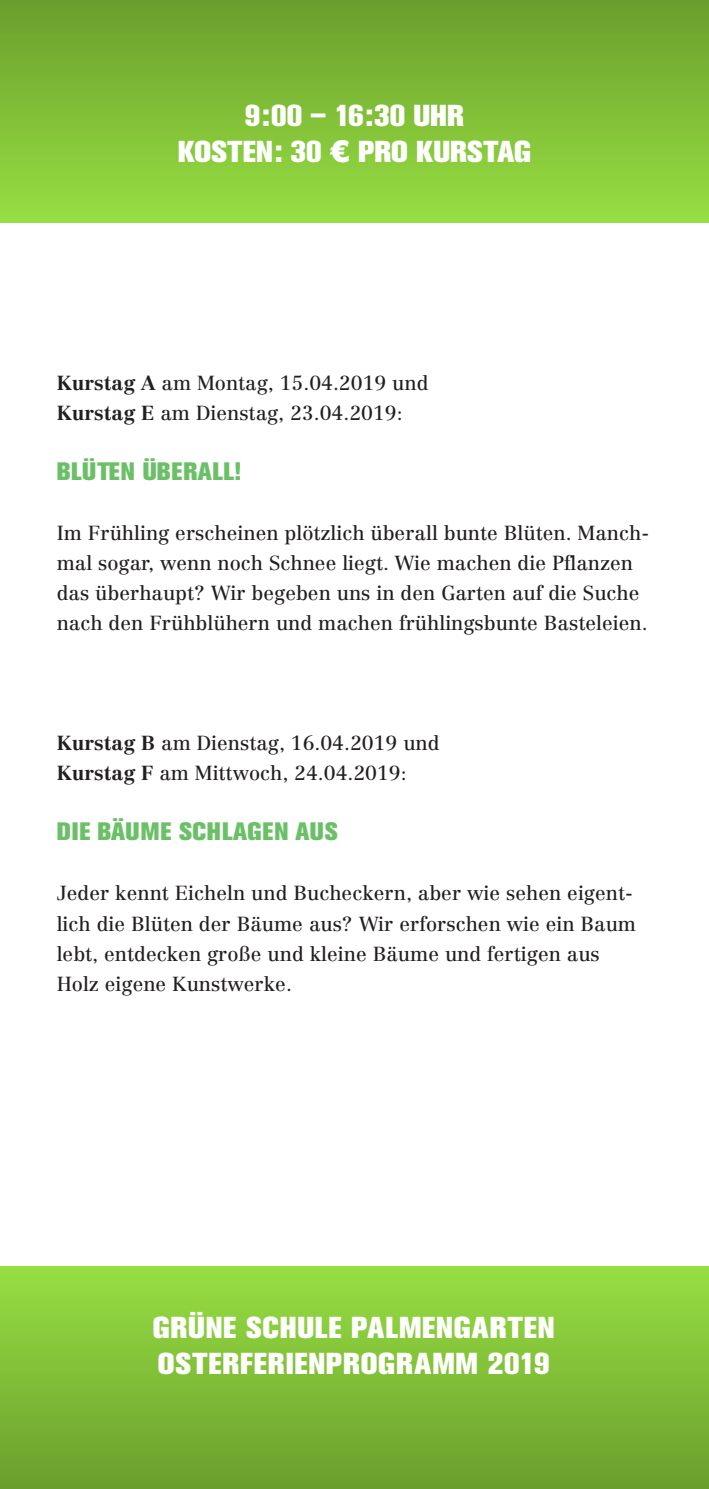
<style>
.page{position:relative;width:709px;height:1489px;background:#fff}
.page>*{position:absolute;margin:0;border:0;box-sizing:border-box;transform-origin:0 0}
.t1{font:800 30px/36px "Akzidenz Grotesk BE";letter-spacing:.025em;color:#fff}
.t2{font:800 30px/36px "Akzidenz Grotesk BE";color:#fff;text-align:center}
.t3{font:800 25px "Akzidenz Grotesk BE";letter-spacing:.04em;color:#6bc067}
.t4{font:800 25px "Akzidenz Grotesk BE";letter-spacing:.02em;color:#6bc067}
.t5{font:20px/30px "Centennial";color:#231f20}
.s1{font-family:"Arial";font-weight:900}
.s2{font-weight:700}
</style>
<div class="page">
<img style="left:0;top:0;width:709px;height:223px">
<img style="left:0;top:1266px;width:709px;height:222px">
<h1 class="t2" style="left:178px;top:98px;width:355px">9:00 – 16:30 UHR<br>KOSTEN: 30 <span class="s1">€</span> PRO KURSTAG</h1>
<p class="t5" style="left:57px;top:368px;width:373px"><span class="s2">Kurstag A</span> am Montag, 15.04.2019 und<br><span class="s2">Kurstag E</span> am Dienstag, 23.04.2019:</p>
<p class="t4" style="left:57px;top:457px;width:186px">BLÜTEN ÜBERALL!</p>
<p class="t5" style="left:57px;top:518px;width:594px">Im Frühling erscheinen plötzlich überall bunte Blüten. Manch&shy;mal sogar, wenn noch Schnee liegt. Wie machen die Pflanzen das überhaupt? Wir begeben uns in den Garten auf die Suche nach den Frühblühern und machen frühlingsbunte Basteleien.</p>
<p class="t5" style="left:57px;top:728px;width:384px"><span class="s2">Kurstag B</span> am Dienstag, 16.04.2019 und<br><span class="s2">Kurstag F</span> am Mittwoch, 24.04.2019:</p>
<p class="t3" style="left:57px;top:817px;width:282px">DIE BÄUME SCHLAGEN AUS</p>
<p class="t5" style="left:57px;top:878px;width:581px">Jeder kennt Eicheln und Bucheckern, aber wie sehen eigent&shy;lich die Blüten der Bäume aus? Wir erforschen wie ein Baum lebt, entdecken große und kleine Bäume und fertigen aus Holz eigene Kunstwerke.</p>
<h1 class="t1" style="left:153px;top:1309px;width:403px">GRÜNE SCHULE PALMENGARTEN<br>OSTERFERIENPROGRAMM 2019</h1>
</div>
